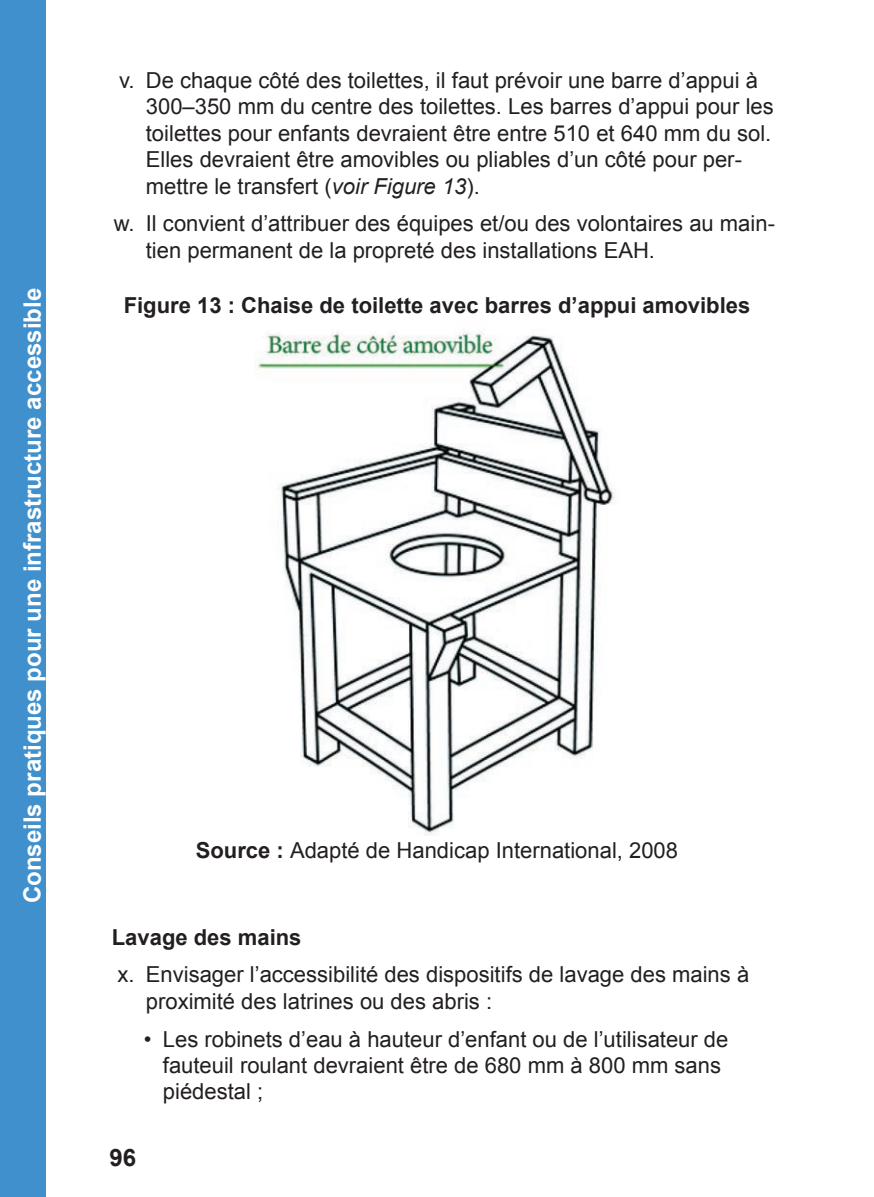
<style>
.page{position:relative;width:874px;height:1197px;background:#fff}
.page>*{position:absolute;margin:0;border:0;box-sizing:border-box;transform-origin:0 0}
.t1{font:700 24px "Arial";color:#fff}
.t2{font:700 24px "Arial";color:#231f20}
.t3{font:22px/26.4px "Arial";color:#231f20}
.t4{font:700 22px "Arial";color:#231f20}
.s1{font-style:italic}
.s2{font-weight:700}
</style>
<div class="page">
<div style="left:0;top:0;width:46px;height:1196px;background:#3f90cd"></div>
<img style="left:257px;top:332px;width:359px;height:503px">
<img style="left:269px;top:351px;width:335px;height:414px">
<p class="t1" style="left:16px;top:903px;width:616px;rotate:-90deg">Conseils pratiques pour une infrastructure accessible</p>
<p class="t3" style="left:146px;top:67px;width:629px;text-indent:-27px">v. De chaque côté des toilettes, il faut prévoir une barre d’appui à 300–350 mm du centre des toilettes. Les barres d’appui pour les toilettes pour enfants devraient être entre 510 et 640 mm du sol.<br>Elles devraient être amovibles ou pliables d’un côté pour per&shy;mettre le transfert (<span class="s1">voir Figure 13</span>).</p>
<p class="t3" style="left:146px;top:211px;width:629px;text-indent:-32px">w. Il convient d’attribuer des équipes et/ou des volontaires au main&shy;tien permanent de la propreté des installations EAH.</p>
<p class="t4" style="left:124px;top:289px;width:628px">Figure 13 : Chaise de toilette avec barres d’appui amovibles</p>
<p class="t3" style="left:196px;top:837px;width:483px"><span class="s2">Source :</span> Adapté de Handicap International, 2008</p>
<p class="t4" style="left:112px;top:921px;width:191px">Lavage des mains</p>
<p class="t3" style="left:146px;top:961px;width:604px;text-indent:-28px">x. Envisager l’accessibilité des dispositifs de lavage des mains à proximité des latrines ou des abris :</p>
<p class="t3" style="left:163px;top:1025px;width:567px;text-indent:-19px">• Les robinets d’eau à hauteur d’enfant ou de l’utilisateur de fauteuil roulant devraient être de 680 mm à 800 mm sans piédestal ;</p>
<p class="t2" style="left:109px;top:1139px;width:28px">96</p>
</div>
